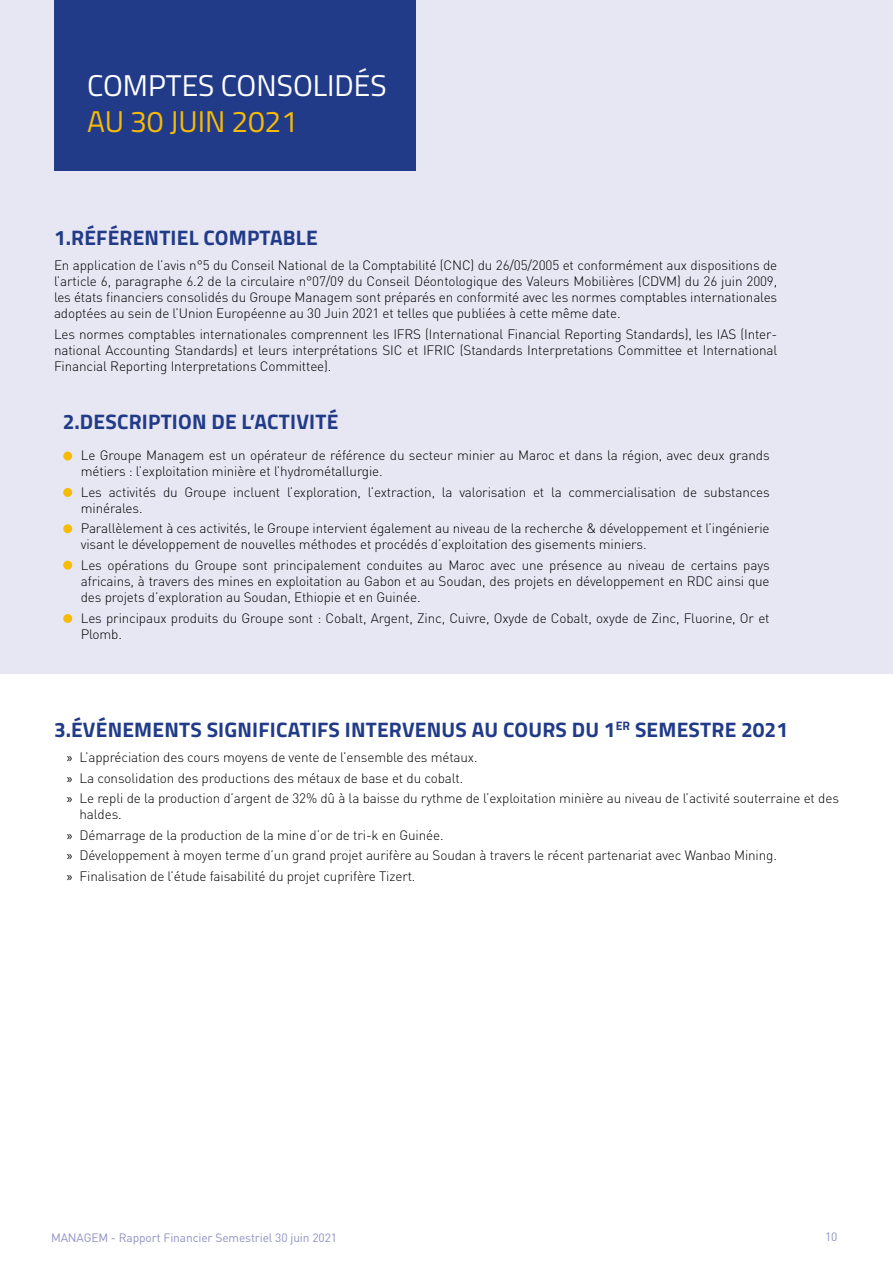
<style>
.page{position:relative;width:893px;height:1263px;background:#fff}
.page>*{position:absolute;margin:0;border:0;box-sizing:border-box;transform-origin:0 0}
.t1{font:30px "Titillium Web";color:#fff}
.t2{font:30px "Titillium Web";letter-spacing:-.01em;color:#f7ba05}
.t3{font:700 21px "Titillium Web";letter-spacing:.01em;color:#213b89}
.t4{font:300 13.5px/16.2px "DIN";letter-spacing:-.01em;color:#000}
.t5{font:13.5px "Myriad Pro";color:#000}
.t6{font:700 12.3px "Titillium Web";color:#213b89}
.t7{font:12px "DIN";letter-spacing:-.01em;color:#9091c3}
</style>
<div class="page">
<div style="left:0;top:0;width:893px;height:673px;background:#e7e6f3"></div>
<div style="left:54px;top:0;width:362px;height:170px;background:#213b89"></div>
<div style="left:63px;top:452px;width:9px;height:8px;background:#f7ba05;border-radius:50%"></div>
<div style="left:63px;top:524px;width:9px;height:9px;background:#f7ba05;border-radius:50%"></div>
<div style="left:63px;top:488px;width:9px;height:9px;background:#f7ba05;border-radius:50%"></div>
<div style="left:63px;top:561px;width:9px;height:9px;background:#f7ba05;border-radius:50%"></div>
<div style="left:63px;top:614px;width:9px;height:9px;background:#f7ba05;border-radius:50%"></div>
<h1 class="t1" style="left:87px;top:64px;width:301px">COMPTES CONSOLIDÉS</h1>
<h1 class="t2" style="left:87px;top:100px;width:212px">AU 30 JUIN 2021</h1>
<h2 class="t3" style="left:54px;top:222px;width:265px">1.RÉFÉRENTIEL COMPTABLE</h2>
<p class="t4" style="left:54px;top:257px;width:725px;text-align:justify">En application de ’l avis n°5 du Conseil National de la Comptabilité (CNC) du 26/05/2005 et conformément aux dispositions de ’l article 6, paragraphe 6.2 de la circulaire n°07/09 du Conseil Déontologique des Valeurs Mobilières (CDVM) du 26 juin 2009, les états financiers consolidés du Groupe Managem sont préparés en conformité avec les normes comptables internationales adoptées au sein de ’l Union Européenne au 30 Juin 2021 et telles que publiées à cette même date.</p>
<p class="t4" style="left:54px;top:342px;width:725px">national Accounting Standards) et leurs interprétations SIC et IFRIC (Standards Interpretations Committee et International</p>
<p class="t4" style="left:54px;top:326px;width:725px">Les normes comptables internationales comprennent les IFRS (International Financial Reporting Standards ,) les IAS (Inter-</p>
<p class="t4" style="left:54px;top:358px;width:279px">Financial Reporting Interpretations Committee .(</p>
<h2 class="t3" style="left:63px;top:406px;width:277px">2.DESCRIPTION DE ’LACTIVITÉ</h2>
<p class="t4" style="left:81px;top:447px;width:690px">Le Groupe Managem est un opérateur de référence du secteur minier au Maroc et dans la région, avec deux grands métiers ’l: exploitation minière et ’l hydrométallurgie.</p>
<p class="t4" style="left:704px;top:483px;width:67px">substances</p>
<p class="t4" style="left:109px;top:483px;width:49px">activités</p>
<p class="t4" style="left:184px;top:483px;width:44px">Groupe</p>
<p class="t4" style="left:81px;top:483px;width:63px">Les minérales.</p>
<p class="t4" style="left:81px;top:520px;width:690px">Parallèlement à ces activités le, Groupe intervient également au niveau de la recherche &amp; développement et ’l ingénierie visant le développement de nouvelles méthodes et procédés ’d exploitation des gisements miniers.</p>
<p class="t4" style="left:81px;top:557px;width:690px;text-align:justify">Les opérations du Groupe sont principalement conduites au Maroc avec une présence au niveau de certains pays africains à, travers des mines en exploitation au Gabon et au Soudan, des projets en développement en RDC ainsi que des projets ’d exploration au Soudan, Ethiopie et en Guinée.</p>
<p class="t4" style="left:81px;top:610px;width:690px">Les principaux produits du Groupe sont : Cobalt, Argent, Zinc, Cuivre, Oxyde de Cobalt, oxyde de Zinc, Fluorine, Or et<br>Plomb.</p>
<p class="t4" style="left:163px;top:483px;width:16px">du</p>
<p class="t4" style="left:233px;top:483px;width:48px">incluent</p>
<p class="t4" style="left:287px;top:483px;width:150px">’l exploration ’l, extraction,</p>
<p class="t4" style="left:442px;top:483px;width:12px">la</p>
<p class="t4" style="left:459px;top:483px;width:68px">valorisation</p>
<p class="t4" style="left:551px;top:483px;width:12px">la</p>
<p class="t4" style="left:569px;top:483px;width:109px">commercialisation</p>
<p class="t4" style="left:683px;top:483px;width:16px">de</p>
<p class="t4" style="left:533px;top:483px;width:13px">et</p>
<h2 class="t3" style="left:54px;top:714px;width:563px">3.ÉVÉNEMENTS SIGNIFICATIFS INTERVENUS AU COURS DU 1</h2>
<p class="t4" style="left:80px;top:749px;width:400px">’Lappréciation des cours moyens de vente de ’l ensemble des métaux.</p>
<p class="t6" style="left:616px;top:717px;width:16px">ER</p>
<h2 class="t3" style="left:635px;top:714px;width:155px">SEMESTRE 2021</h2>
<p class="t5" style="left:67px;top:749px;width:7px">»</p>
<p class="t5" style="left:67px;top:770px;width:7px">»</p>
<p class="t4" style="left:80px;top:769px;width:385px">La consolidation des productions des métaux de base et du cobalt.</p>
<p class="t5" style="left:67px;top:790px;width:7px">»</p>
<p class="t4" style="left:80px;top:790px;width:761px">Le repli de la production ’d argent de 32% dû laà baisse du rythme de ’l exploitation minière au niveau de ’l activité souterraine et des</p>
<p class="t5" style="left:67px;top:827px;width:7px">»</p>
<p class="t4" style="left:80px;top:804px;width:366px;line-height:20.4px">haldes.<br>Démarrage de la production de la mine ’d or de tri k- en Guinée.</p>
<p class="t5" style="left:67px;top:847px;width:7px">»</p>
<p class="t4" style="left:80px;top:847px;width:699px">Développement à moyen terme ’d un grand projet aurifère au Soudan à travers le récent partenariat avec Wanbao Mining.</p>
<p class="t5" style="left:67px;top:868px;width:7px">»</p>
<p class="t4" style="left:80px;top:867px;width:337px">Finalisation de ’l étude faisabilité du projet cuprifère Tizert.</p>
<p class="t7" style="left:51px;top:1230px;width:288px">MANAGEM - Rapport Financier Semestriel 30 juin 2021</p>
<p class="t7" style="left:825px;top:1229px;width:14px">10</p>
</div>
